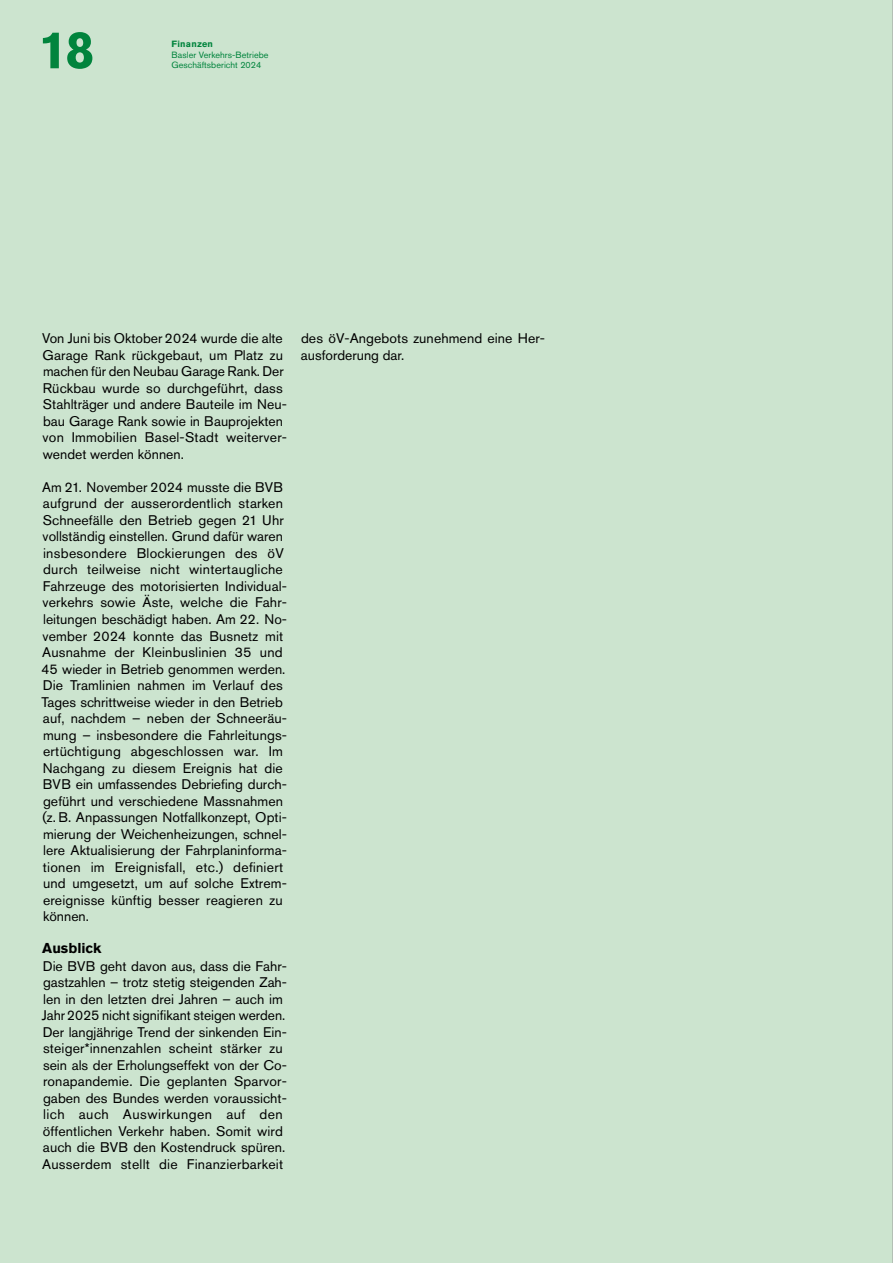
<style>
.page{position:relative;width:893px;height:1263px;background:#cce4cf}
.page>*{position:absolute;margin:0;border:0;box-sizing:border-box;transform-origin:0 0}
.t1{font:700 52.5px "Akzidenz Grotesk Pro";color:#01843d}
.t2{font:700 14.25px "Akzidenz Grotesk Pro";color:#000}
.t3{font:13.8px/16.5px "Akzidenz Grotesk Pro";letter-spacing:.005em;color:#000}
.t4{font:9px/10.5px "Akzidenz Grotesk Pro";letter-spacing:.005em;color:#01843d}
.t5{font:700 9px "Akzidenz Grotesk Pro";letter-spacing:.025em;color:#01843d}
</style>
<div class="page">
<hr style="left:892px;top:0;width:1px;height:1263px;background:#9d9d9c">
<h1 class="t1" style="left:38px;top:16px;width:58px">18</h1>
<p class="t5" style="left:171px;top:38px;width:43px">Finanzen</p>
<p class="t4" style="left:171px;top:49px;width:99px">Basler Verkehrs-Betriebe<br>Geschäftsbericht 2024</p>
<p class="t3" style="left:42px;top:330px;width:246px">Von Juni bis Oktober 2024 wurde die alte Garage Rank rückgebaut, um Platz zu machen für den Neubau Garage Rank. Der Rückbau wurde so durchgeführt, dass Stahlträger und andere Bauteile im Neu&shy;bau Garage Rank sowie in Bauprojekten von Immobilien Basel-Stadt weiterver&shy;wendet werden können.</p>
<p class="t3" style="left:41px;top:479px;width:247px">Am 21. November 2024 musste die BVB aufgrund der ausserordentlich starken Schneefälle den Betrieb gegen 21 Uhr vollständig einstellen. Grund dafür waren insbesondere Blockierungen des öV durch teilweise nicht wintertaugliche Fahrzeuge des motorisierten Individual&shy;verkehrs sowie Äste, welche die Fahr&shy;leitungen beschädigt haben. Am 22. No&shy;vember 2024 konnte das Busnetz mit Ausnahme der Kleinbuslinien 35 und 45 wieder in Betrieb genommen werden.<br>Die Tramlinien nahmen im Verlauf des Tages schrittweise wieder in den Betrieb auf, nachdem – neben der Schneeräu&shy;mung – insbesondere die Fahrleitungs&shy;ertüchtigung abgeschlossen war. Im Nachgang zu diesem Ereignis hat die BVB ein umfassendes Debriefing durch&shy;geführt und verschiedene Massnahmen (z. B. Anpassungen Notfallkonzept, Opti&shy;mierung der Weichenheizungen, schnel&shy;lere Aktualisierung der Fahrplaninforma&shy;tionen im Ereignisfall, etc.) definiert und umgesetzt, um auf solche Extrem&shy;ereignisse künftig besser reagieren zu können.</p>
<p class="t2" style="left:42px;top:938px;width:61px">Ausblick</p>
<p class="t3" style="left:42px;top:957px;width:247px">Die BVB geht davon aus, dass die Fahr&shy;gastzahlen – trotz stetig steigenden Zah&shy;len in den letzten drei Jahren – auch im Jahr 2025 nicht signifikant steigen werden.<br>Der langjährige Trend der sinkenden Ein&shy;steiger*innenzahlen scheint stärker zu sein als der Erholungseffekt von der Co&shy;ronapandemie. Die geplanten Sparvor&shy;gaben des Bundes werden voraussicht&shy;lich auch Auswirkungen auf den öffentlichen Verkehr haben. Somit wird auch die BVB den Kostendruck spüren.<br>Ausserdem stellt die Finanzierbarkeit</p>
<p class="t3" style="left:301px;top:330px;width:246px">des öV-Angebots zunehmend eine Her&shy;ausforderung dar.</p>
</div>
